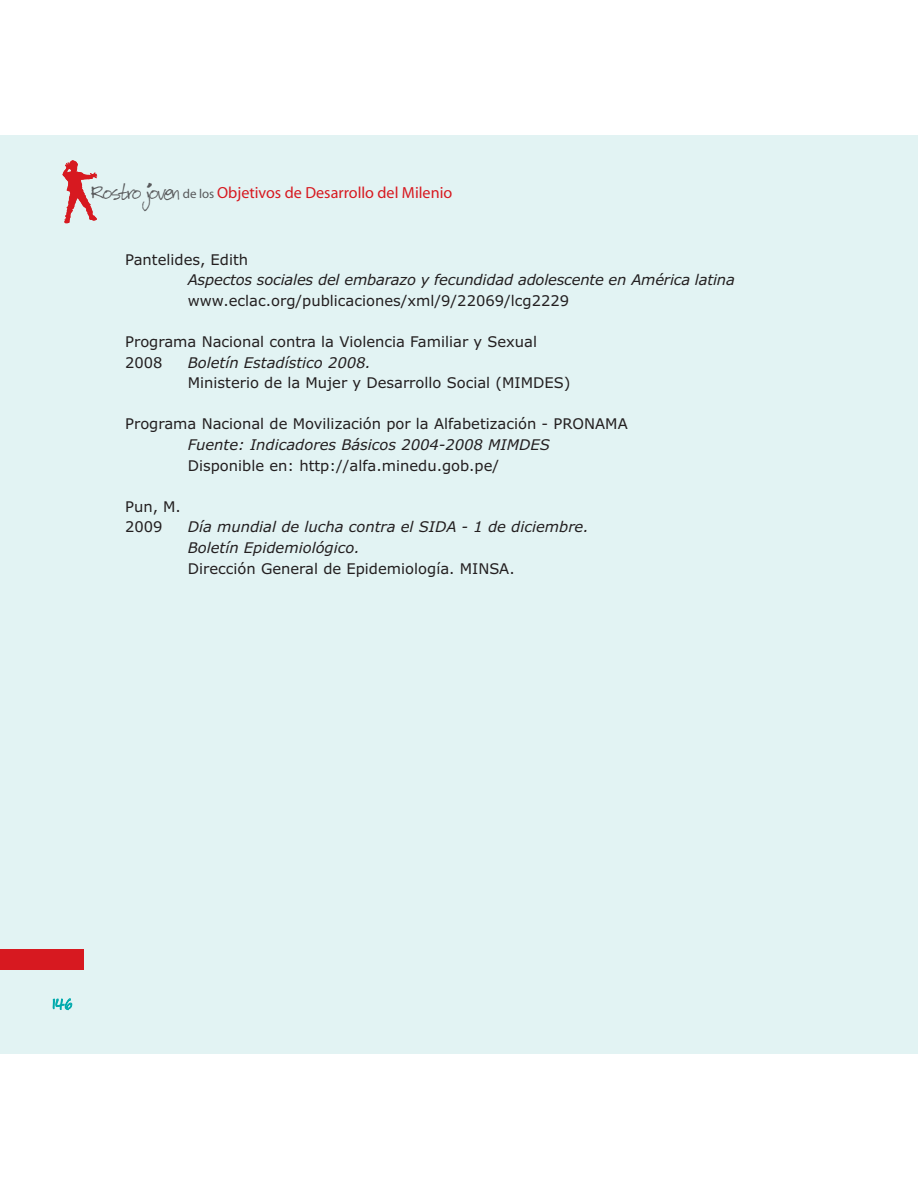
<style>
.page{position:relative;width:918px;height:1188px;background:#fff}
.page>*{position:absolute;margin:0;border:0;box-sizing:border-box;transform-origin:0 0}
.t1{font:22.5px "Bitch Cakes";letter-spacing:-.065em;color:#58595b}
.t2{font:17.7px "Bitch Cakes";color:#00aaad}
.t3{font:16.05px "Myriad";color:#d71920}
.t4{font:14.7px/20.5px "Verdana";color:#231f20}
.t5{font:italic 14.7px/20.5px "Verdana";color:#231f20}
.s1{font-size:12.9px;color:#58595b}
</style>
<div class="page">
<div style="left:0;top:135px;width:918px;height:918px;background:#e2f3f3"></div>
<svg style="left:62px;top:160px;width:36px;height:64px"></svg>
<div style="left:0;top:949px;width:83px;height:21px;background:#d71920"></div>
<svg style="left:52px;top:998px;width:21px;height:13px"></svg>
<h1 class="t1" style="left:91px;top:184px;width:89px">Rostro joven</h1>
<p class="t3" style="left:183px;top:187px;width:271px"><span class="s1">de los</span> Objetivos de Desarrollo del Milenio</p>
<p class="t4" style="left:125px;top:250px;width:125px">Pantelides, Edith</p>
<p class="t5" style="left:188px;top:271px;width:549px">Aspectos sociales del embarazo y fecundidad adolescente en América latina</p>
<p class="t4" style="left:188px;top:291px;width:383px">www.eclac.org/publicaciones/xml/9/22069/lcg2229</p>
<p class="t4" style="left:125px;top:333px;width:414px">Programa Nacional contra la Violencia Familiar y Sexual<br>2008</p>
<p class="t5" style="left:188px;top:353px;width:185px">Boletín Estadístico 2008.</p>
<p class="t4" style="left:188px;top:374px;width:384px">Ministerio de la Mujer y Desarrollo Social (MIMDES)</p>
<p class="t4" style="left:125px;top:415px;width:504px">Programa Nacional de Movilización por la Alfabetización - PRONAMA</p>
<p class="t5" style="left:188px;top:436px;width:364px">Fuente: Indicadores Básicos 2004-2008 MIMDES</p>
<p class="t4" style="left:188px;top:456px;width:313px">Disponible en: http://alfa.minedu.gob.pe/</p>
<p class="t4" style="left:125px;top:497px;width:57px">Pun, M.<br>2009</p>
<p class="t5" style="left:188px;top:518px;width:402px">Día mundial de lucha contra el SIDA - 1 de diciembre.<br>Boletín Epidemiológico.</p>
<p class="t4" style="left:188px;top:559px;width:328px">Dirección General de Epidemiología. MINSA.</p>
<p class="t2" style="left:53px;top:997px;width:20px">146</p>
</div>
